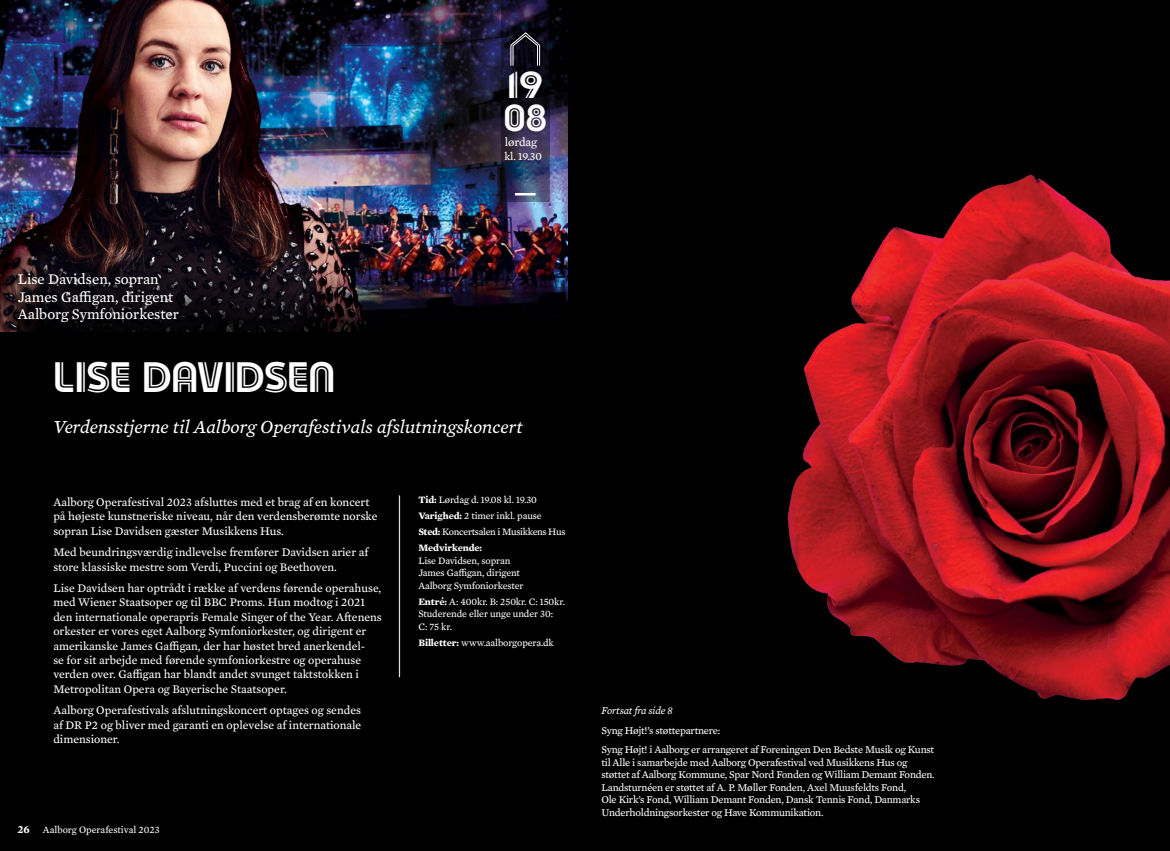
<style>
.page{position:relative;width:1170px;height:851px;background:#fff}
.page>*{position:absolute;margin:0;border:0;box-sizing:border-box;transform-origin:0 0}
.t1{font:42.5px "Musikkens Hus Diva";color:#fff}
.t2{font:37.5px/32.5px "Musikkens Hus Diva";color:#fff;scale:1.13 1}
.t3{font:italic 18.75px "Mercury Text G3";color:#fff}
.t4{font:15px/17.5px "Mercury Text G3";color:#fff}
.t5{font:12px "Mercury Text G3";letter-spacing:-.01em;color:#fff}
.t6{font:11.88px/14.4px "Mercury Text G3";color:#fff}
.t7{font:11.25px "Mercury Text G3";color:#fff}
.t8{font:10.62px/12.5px "Mercury Text G3";letter-spacing:-.02em;color:#fff}
.t9{font:italic 10.62px "Mercury Text G3";letter-spacing:-.02em;color:#fff}
.t10{font:10px/12.5px "Mercury Text G3";letter-spacing:-.01em;color:#fff}
.s1{font-weight:700;font-size:11.25px}
.s2{font-weight:700}
</style>
<div class="page">
<div style="left:585px;top:0;width:584px;height:850px;background:#000"></div>
<div style="left:0;top:0;width:585px;height:850px;background:#000"></div>
<hr style="left:399px;top:496px;width:1px;height:180px;background:#dcddde">
<img style="left:0;top:0;width:567px;height:331px">
<svg style="left:18px;top:264px;width:550px;height:68px"></svg>
<svg style="left:501px;top:0;width:48px;height:202px"></svg>
<svg style="left:510px;top:32px;width:30px;height:35px"></svg>
<hr style="left:515px;top:193px;width:20px;height:2px;background:#fff">
<img style="left:787px;top:174px;width:382px;height:526px">
<h2 class="t2" style="left:503px;top:68px;width:40px">19<br>08</h2>
<p class="t5" style="left:505px;top:133px;width:34px">lørdag</p>
<p class="t7" style="left:504px;top:148px;width:39px">kl. 19.30</p>
<p class="t4" style="left:18px;top:270px;width:163px">Lise Davidsen, sopran<br>James Gaffigan, dirigent<br>Aalborg Symfoniorkester</p>
<h1 class="t1" style="left:54px;top:353px;width:283px">LISE DAVIDSEN</h1>
<h3 class="t3" style="left:53px;top:413px;width:471px">Verdensstjerne til Aalborg Operafestivals afslutningskoncert</h3>
<p class="t6" style="left:53px;top:494px;width:325px">Aalborg Operafestival 2023 afsluttes med et brag af en koncert på højeste kunstneriske niveau, når den verdensberømte norske sopran Lise Davidsen gæster Musikkens Hus.</p>
<p class="t6" style="left:53px;top:544px;width:316px">Med beundringsværdig indlevelse fremfører Davidsen arier af store klassiske mestre som Verdi, Puccini og Beethoven.</p>
<p class="t6" style="left:53px;top:580px;width:330px">Lise Davidsen har optrådt i række af verdens førende operahuse, med Wiener Staatsoper og til BBC Proms. Hun modtog i 2021 den internationale operapris Female Singer of the Year. Aftenens orkester er vores eget Aalborg Symfoniorkester, og dirigent er amerikanske James Gaffigan, der har høstet bred anerkendel-<br>se for sit arbejde med førende symfoniorkestre og operahuse verden over. Gaffigan har blandt andet svunget taktstokken i Metropolitan Opera og Bayerische Staatsoper.</p>
<p class="t6" style="left:53px;top:702px;width:309px;text-align:justify">Aalborg Operafestivals afslutningskoncert optages og sendes af DR P2 og bliver med garanti en oplevelse af internationale dimensioner.</p>
<p class="t10" style="left:18px;top:823px;width:143px"><span class="s1">26</span> Aalborg Operafestival 2023</p>
<p class="t10" style="left:418px;top:491px;width:149px;line-height:16px"><span class="s2">Tid:</span> Lørdag d. 19.08 kl. 19.30<br><span class="s2">Varighed:</span> 2 timer inkl. pause<br><span class="s2">Sted:</span> Koncertsalen i Musikkens Hus<br><span class="s2">Medvirkende:</span></p>
<p class="t10" style="left:418px;top:553px;width:107px">Lise Davidsen, sopran<br>James Gaffigan, dirigent<br>Aalborg Symfoniorkester</p>
<p class="t10" style="left:418px;top:594px;width:148px"><span class="s2">Entré:</span> A: 400kr. B: 250kr. C: 150kr.<br>Studerende eller unge under 30:<br>C: 75 kr.</p>
<p class="t10" style="left:418px;top:635px;width:137px"><span class="s2">Billetter:</span> www.aalborgopera.dk</p>
<p class="t9" style="left:601px;top:702px;width:73px">Fortsat fra side 8</p>
<p class="t8" style="left:601px;top:719px;width:334px;line-height:19.6px">Syng Højt!’s støttepartnere:<br>Syng Højt! i Aalborg er arrangeret af Foreningen Den Bedste Musik og Kunst</p>
<p class="t8" style="left:601px;top:755px;width:335px">til Alle i samarbejde med Aalborg Operafestival ved Musikkens Hus og støttet af Aalborg Kommune, Spar Nord Fonden og William Demant Fonden.<br>Landsturnéen er støttet af A. P. Møller Fonden, Axel Muusfeldts Fond,<br>Ole Kirk’s Fond, William Demant Fonden, Dansk Tennis Fond, Danmarks Underholdningsorkester og Have Kommunikation.</p>
</div>
